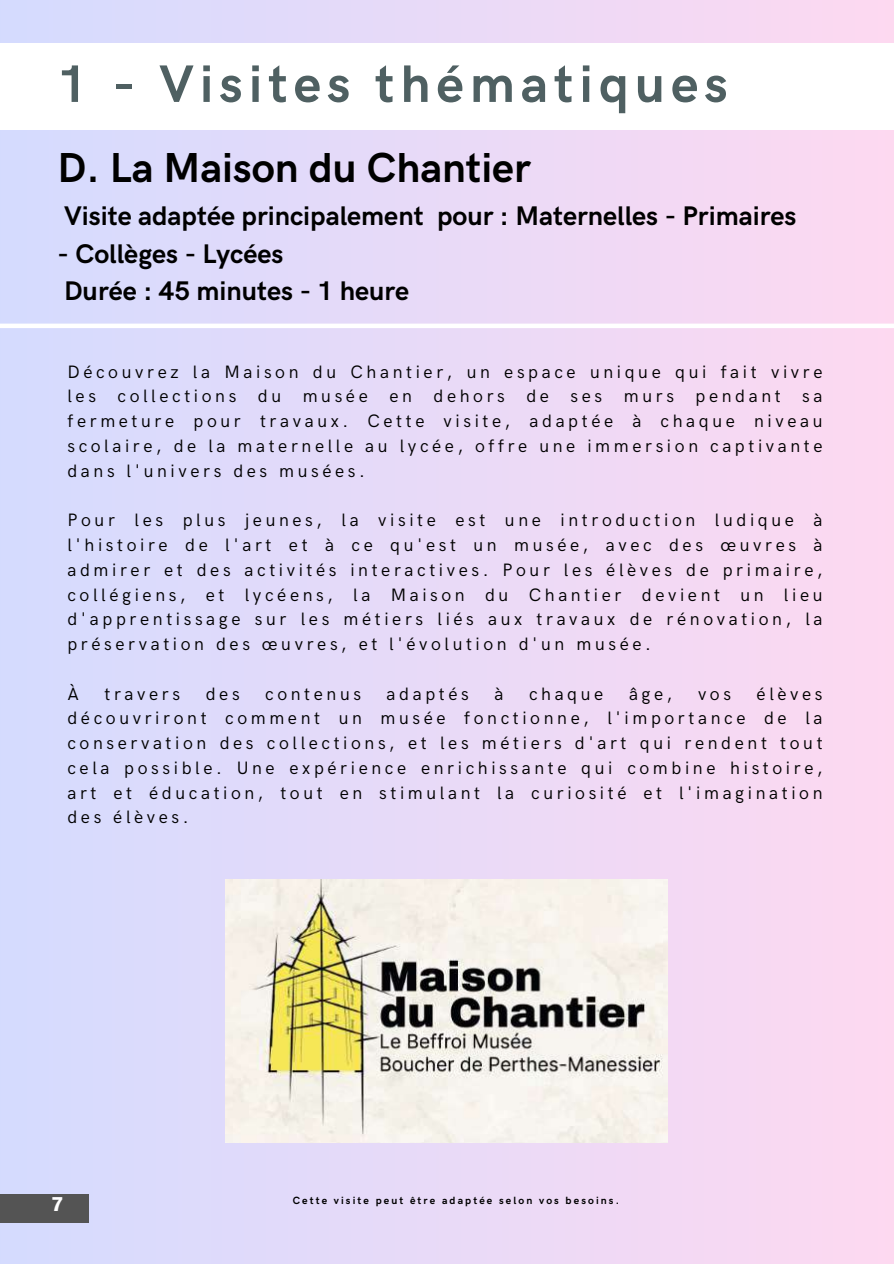
<style>
.page{position:relative;width:894px;height:1264px;background:#fff}
.page>*{position:absolute;margin:0;border:0;box-sizing:border-box;transform-origin:0 0}
.t1{font:700 52.8px "HK Grotesk";letter-spacing:.11em;color:#4f6062}
.t2{font:700 42px "HK Grotesk";color:#000}
.t3{font:700 27px/37.2px "HK Grotesk";color:#000}
.t4{font:700 19.5px "Agrandir";color:#fff}
.t5{font:18px/24.8px "HK Grotesk";letter-spacing:.2em;color:#000;text-align:justify}
.t6{font:700 10.5px "HK Grotesk";letter-spacing:.2em;color:#000}
</style>
<div class="page">
<div style="left:0;top:0;width:893px;height:1263px;background:linear-gradient(to right,#d4dbfe,#fdd9f0)"></div>
<div style="left:0;top:43px;width:893px;height:87px;background:#fff"></div>
<div style="left:0;top:1193px;width:89px;height:29px;background:#545454"></div>
<div style="left:0;top:323px;width:893px;height:5px;background:#fff"></div>
<img style="left:225px;top:879px;width:442px;height:263px">
<h1 class="t1" style="left:57px;top:54px;width:672px">1 - Visites thématiques</h1>
<h2 class="t2" style="left:58px;top:144px;width:474px">D. La Maison du Chantier</h2>
<h3 class="t3" style="left:64px;top:199px;width:733px">Visite adaptée principalement pour : Maternelles - Primaires</h3>
<h3 class="t3" style="left:58px;top:236px;width:353px">- Collèges - Lycées<br>Durée : 45 minutes - 1 heure</h3>
<p class="t5" style="left:67px;top:360px;width:756px">Découvrez la Maison du Chantier, un espace unique qui fait vivre les collections du musée en dehors de ses murs pendant sa fermeture pour travaux. Cette visite, adaptée à chaque niveau scolaire, de la maternelle au lycée, offre une immersion captivante dans l'univers des musées.</p>
<p class="t5" style="left:67px;top:508px;width:756px">Pour les plus jeunes, la visite est une introduction ludique à l'histoire de l'art et à ce qu'est un musée, avec des œuvres à admirer et des activités interactives. Pour les élèves de primaire, collégiens, et lycéens, la Maison du Chantier devient un lieu d'apprentissage sur les métiers liés aux travaux de rénovation, la préservation des œuvres, et l'évolution d'un musée.</p>
<p class="t5" style="left:67px;top:681px;width:13px">À</p>
<p class="t5" style="left:104px;top:681px;width:77px">travers</p>
<p class="t5" style="left:206px;top:681px;width:35px">des</p>
<p class="t5" style="left:265px;top:681px;width:97px">contenus</p>
<p class="t5" style="left:386px;top:681px;width:84px">adaptés</p>
<p class="t5" style="left:494px;top:681px;width:10px">à</p>
<p class="t5" style="left:529px;top:681px;width:76px">chaque</p>
<p class="t5" style="left:628px;top:681px;width:45px">âge,</p>
<p class="t5" style="left:697px;top:681px;width:34px">vos</p>
<p class="t5" style="left:67px;top:681px;width:756px;text-indent:689px">élèves découvriront comment un musée fonctionne, l'importance de la conservation des collections, et les métiers d'art qui rendent tout cela possible. Une expérience enrichissante qui combine histoire, art et éducation, tout en stimulant la curiosité et l'imagination des élèves.</p>
<p class="t4" style="left:52px;top:1196px;width:12px">7</p>
<p class="t6" style="left:292px;top:1194px;width:328px">Cette visite peut être adaptée selon vos besoins.</p>
</div>
